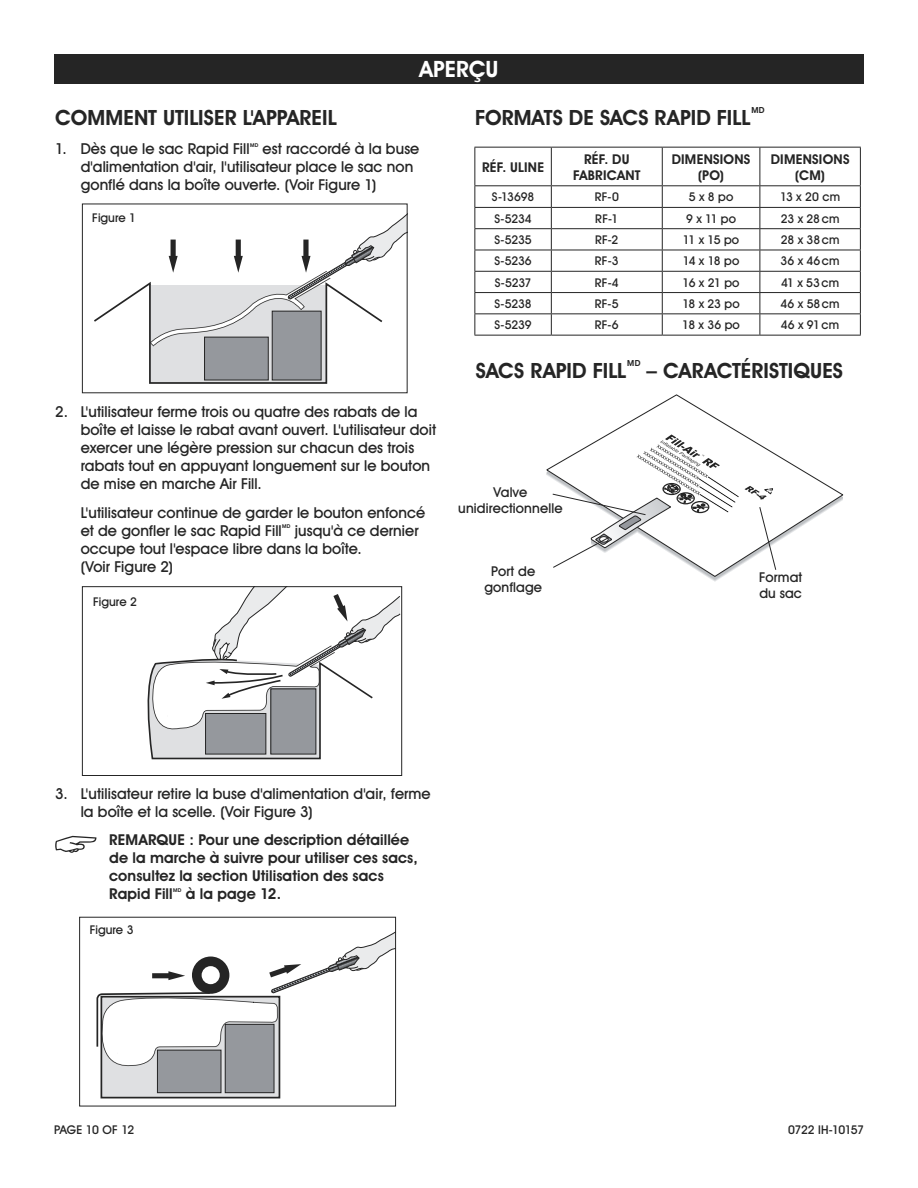
<style>
.page{position:relative;width:918px;height:1188px;background:#fff}
.page>*{position:absolute;margin:0;border:0;box-sizing:border-box;transform-origin:0 0}
.t1{font:700 22.5px "Uline Two Knine";letter-spacing:-.005em;color:#fff}
.t2{font:700 21px "Uline Two Knine";letter-spacing:.005em;color:#252525}
.t3{font:15px/18px "Uline Two Knine";letter-spacing:.005em;color:#252525}
.t4{font:700 15px/18px "Uline Two Knine";letter-spacing:.005em;color:#252525}
.t5{font:700 13.5px/16.2px "Uline Two Knine";letter-spacing:.02em;color:#252525;text-align:center}
.t6{font:13.5px/16.2px "Uline Two Knine";letter-spacing:.01em;color:#252525;text-align:center}
.t7{font:12px "Uline Two Knine";letter-spacing:-.005em;color:#252525}
.t8{font:12px "Uline Two Knine";letter-spacing:-.04em;color:#252525}
.t9{font:700 8.4px "Uline Two Knine";color:#252525}
.t10{font:700 5.25px "Uline Two Knine";color:#252525}
</style>
<div class="page">
<svg style="left:55px;top:836px;width:41px;height:17px"></svg>
<div style="left:101px;top:997px;width:178px;height:101px;background:#dfe0e2"></div>
<div style="left:157px;top:1050px;width:64px;height:43px;background:#95989d"></div>
<div style="left:157px;top:1050px;width:64px;height:43px;border:1px solid #252525"></div>
<div style="left:225px;top:1024px;width:49px;height:69px;background:#95989d"></div>
<div style="left:225px;top:1024px;width:49px;height:69px;border:1px solid #252525"></div>
<div style="left:101px;top:996px;width:179px;height:102px;border:2px solid #252525"></div>
<svg style="left:96px;top:932px;width:298px;height:137px"></svg>
<div style="left:192px;top:957px;width:37px;height:37px;background:#252525;border-radius:50%"></div>
<div style="left:202px;top:966px;width:18px;height:18px;background:#fff;border-radius:50%"></div>
<div style="left:79px;top:917px;width:317px;height:189px;border:1px solid #252525"></div>
<svg style="left:546px;top:395px;width:297px;height:182px"></svg>
<svg style="left:745px;top:486px;width:29px;height:14px"></svg>
<svg style="left:94px;top:214px;width:312px;height:170px"></svg>
<svg style="left:147px;top:588px;width:253px;height:172px"></svg>
<div style="left:82px;top:586px;width:320px;height:190px;border:1px solid #252525"></div>
<div style="left:54px;top:54px;width:810px;height:30px;background:#252525"></div>
<hr style="left:474px;top:207px;width:77px;height:1px;background:#252525">
<hr style="left:551px;top:207px;width:111px;height:1px;background:#252525">
<hr style="left:662px;top:207px;width:98px;height:1px;background:#252525">
<hr style="left:760px;top:207px;width:101px;height:1px;background:#252525">
<hr style="left:474px;top:228px;width:77px;height:1px;background:#252525">
<hr style="left:551px;top:228px;width:111px;height:1px;background:#252525">
<hr style="left:662px;top:228px;width:98px;height:1px;background:#252525">
<hr style="left:760px;top:228px;width:101px;height:1px;background:#252525">
<hr style="left:474px;top:250px;width:77px;height:1px;background:#252525">
<hr style="left:551px;top:250px;width:111px;height:1px;background:#252525">
<hr style="left:662px;top:250px;width:98px;height:1px;background:#252525">
<hr style="left:760px;top:250px;width:101px;height:1px;background:#252525">
<hr style="left:474px;top:271px;width:77px;height:1px;background:#252525">
<hr style="left:551px;top:271px;width:111px;height:1px;background:#252525">
<hr style="left:662px;top:271px;width:98px;height:1px;background:#252525">
<hr style="left:760px;top:271px;width:101px;height:1px;background:#252525">
<hr style="left:474px;top:292px;width:77px;height:1px;background:#252525">
<hr style="left:551px;top:292px;width:111px;height:1px;background:#252525">
<hr style="left:662px;top:292px;width:98px;height:1px;background:#252525">
<hr style="left:760px;top:292px;width:101px;height:1px;background:#252525">
<hr style="left:474px;top:313px;width:77px;height:1px;background:#252525">
<svg style="left:474px;top:186px;width:1px;height:149px"></svg>
<hr style="left:551px;top:313px;width:111px;height:1px;background:#252525">
<svg style="left:551px;top:186px;width:1px;height:149px"></svg>
<hr style="left:662px;top:313px;width:98px;height:1px;background:#252525">
<svg style="left:662px;top:186px;width:1px;height:149px"></svg>
<hr style="left:760px;top:313px;width:101px;height:1px;background:#252525">
<svg style="left:760px;top:186px;width:1px;height:149px"></svg>
<svg style="left:860px;top:186px;width:1px;height:149px"></svg>
<hr style="left:474px;top:335px;width:77px;height:1px;background:#252525">
<hr style="left:551px;top:335px;width:111px;height:1px;background:#252525">
<hr style="left:662px;top:335px;width:98px;height:1px;background:#252525">
<hr style="left:760px;top:335px;width:101px;height:1px;background:#252525">
<hr style="left:474px;top:147px;width:77px;height:1px;background:#252525">
<hr style="left:474px;top:148px;width:1px;height:37px;background:#252525">
<hr style="left:551px;top:147px;width:111px;height:1px;background:#252525">
<hr style="left:551px;top:148px;width:1px;height:37px;background:#252525">
<hr style="left:662px;top:147px;width:98px;height:1px;background:#252525">
<hr style="left:662px;top:148px;width:1px;height:37px;background:#252525">
<hr style="left:760px;top:147px;width:101px;height:1px;background:#252525">
<hr style="left:760px;top:148px;width:1px;height:37px;background:#252525">
<hr style="left:860px;top:148px;width:1px;height:37px;background:#252525">
<hr style="left:662px;top:185px;width:98px;height:1px;background:#252525">
<hr style="left:474px;top:185px;width:77px;height:1px;background:#252525">
<hr style="left:760px;top:185px;width:101px;height:1px;background:#252525">
<hr style="left:551px;top:185px;width:111px;height:1px;background:#252525">
<svg style="left:552px;top:434px;width:187px;height:134px"></svg>
<svg style="left:759px;top:506px;width:18px;height:65px"></svg>
<h1 class="t1" style="left:420px;top:56px;width:80px">APERÇU</h1>
<h2 class="t2" style="left:55px;top:105px;width:283px">COMMENT UTILISER L'APPAREIL</h2>
<p class="t3" style="left:55px;top:140px;width:196px">1. Dès que le sac Rapid Fill</p>
<p class="t10" style="left:250px;top:142px;width:10px">MD</p>
<p class="t3" style="left:81px;top:140px;width:340px;text-indent:182px">est raccordé à la buse d'alimentation d'air, l'utilisateur place le sac non gonflé dans la boîte ouverte. (Voir Figure 1)</p>
<p class="t7" style="left:92px;top:211px;width:45px">Figure 1</p>
<p class="t3" style="left:81px;top:402px;width:357px;text-indent:-26px">2. L'utilisateur ferme trois ou quatre des rabats de la boîte et laisse le rabat avant ouvert. L'utilisateur doit exercer une légère pression sur chacun des trois rabats tout en appuyant longuement sur le bouton de mise en marche Air Fill.</p>
<p class="t3" style="left:81px;top:503px;width:346px">L'utilisateur continue de garder le bouton enfoncé et de gonfler le sac Rapid Fill</p>
<p class="t3" style="left:81px;top:521px;width:340px;text-indent:214px">jusqu'à ce dernier occupe tout l'espace libre dans la boîte.<br>(Voir Figure 2)</p>
<p class="t10" style="left:282px;top:523px;width:10px">MD</p>
<p class="t7" style="left:93px;top:595px;width:45px">Figure 2</p>
<h2 class="t2" style="left:475px;top:105px;width:277px">FORMATS DE SACS RAPID FILL</h2>
<p class="t9" style="left:751px;top:105px;width:15px">MD</p>
<p class="t5" style="left:482px;top:159px;width:64px">RÉF. ULINE</p>
<p class="t5" style="left:573px;top:151px;width:69px">RÉF. DU<br>FABRICANT</p>
<p class="t5" style="left:672px;top:151px;width:80px">DIMENSIONS (PO)</p>
<p class="t5" style="left:771px;top:151px;width:80px">DIMENSIONS (CM)</p>
<p class="t7" style="left:492px;top:189px;width:44px">S-13698</p>
<p class="t7" style="left:595px;top:189px;width:26px">RF-0</p>
<p class="t7" style="left:689px;top:189px;width:46px">5 x 8 po</p>
<p class="t7" style="left:780px;top:189px;width:62px">13 x 20 cm</p>
<p class="t7" style="left:494px;top:211px;width:39px">S-5234</p>
<p class="t7" style="left:595px;top:211px;width:24px">RF-1</p>
<p class="t7" style="left:686px;top:211px;width:52px">9 x 11 po</p>
<p class="t7" style="left:781px;top:211px;width:60px">23 x 28cm</p>
<p class="t7" style="left:494px;top:232px;width:39px">S-5235</p>
<p class="t7" style="left:595px;top:232px;width:25px">RF-2</p>
<p class="t7" style="left:683px;top:232px;width:58px">11 x 15 po</p>
<p class="t7" style="left:781px;top:232px;width:60px">28 x 38cm</p>
<p class="t7" style="left:494px;top:254px;width:39px">S-5236</p>
<p class="t7" style="left:595px;top:254px;width:25px">RF-3</p>
<p class="t7" style="left:683px;top:254px;width:58px">14 x 18 po</p>
<p class="t7" style="left:781px;top:254px;width:61px">36 x 46cm</p>
<p class="t7" style="left:495px;top:275px;width:38px">S-5237</p>
<p class="t7" style="left:595px;top:275px;width:25px">RF-4</p>
<p class="t7" style="left:683px;top:275px;width:58px">16 x 21 po</p>
<p class="t7" style="left:781px;top:275px;width:60px">41 x 53cm</p>
<p class="t7" style="left:494px;top:296px;width:39px">S-5238</p>
<p class="t7" style="left:595px;top:296px;width:26px">RF-5</p>
<p class="t7" style="left:682px;top:296px;width:59px">18 x 23 po</p>
<p class="t7" style="left:781px;top:296px;width:61px">46 x 58cm</p>
<p class="t7" style="left:494px;top:317px;width:39px">S-5239</p>
<p class="t7" style="left:595px;top:317px;width:26px">RF-6</p>
<p class="t7" style="left:682px;top:317px;width:59px">18 x 36 po</p>
<p class="t7" style="left:781px;top:317px;width:60px">46 x 91cm</p>
<h2 class="t2" style="left:476px;top:358px;width:152px">SACS RAPID FILL</h2>
<p class="t9" style="left:627px;top:358px;width:15px">MD</p>
<h2 class="t2" style="left:647px;top:358px;width:198px">– CARACTÉRISTIQUES</h2>
<p class="t6" style="left:458px;top:484px;width:106px">Valve unidirectionnelle</p>
<p class="t6" style="left:484px;top:563px;width:59px">Port de gonflage</p>
<p class="t6" style="left:759px;top:569px;width:44px;text-align:left">Format du sac</p>
<p class="t3" style="left:81px;top:784px;width:352px;text-indent:-26px">3. L'utilisateur retire la buse d'alimentation d'air, ferme la boîte et la scelle. (Voir Figure 3)</p>
<p class="t4" style="left:109px;top:831px;width:310px">REMARQUE : Pour une description détaillée de la marche à suivre pour utiliser ces sacs, consultez la section Utilisation des sacs Rapid Fill</p>
<p class="t10" style="left:173px;top:887px;width:10px">MD</p>
<p class="t4" style="left:186px;top:885px;width:97px">à la page 12.</p>
<p class="t7" style="left:90px;top:922px;width:45px">Figure 3</p>
<p class="t7" style="left:54px;top:1122px;width:82px">PAGE 10 OF 12</p>
<p class="t8" style="left:788px;top:1122px;width:77px">0722 IH-10157</p>
</div>
